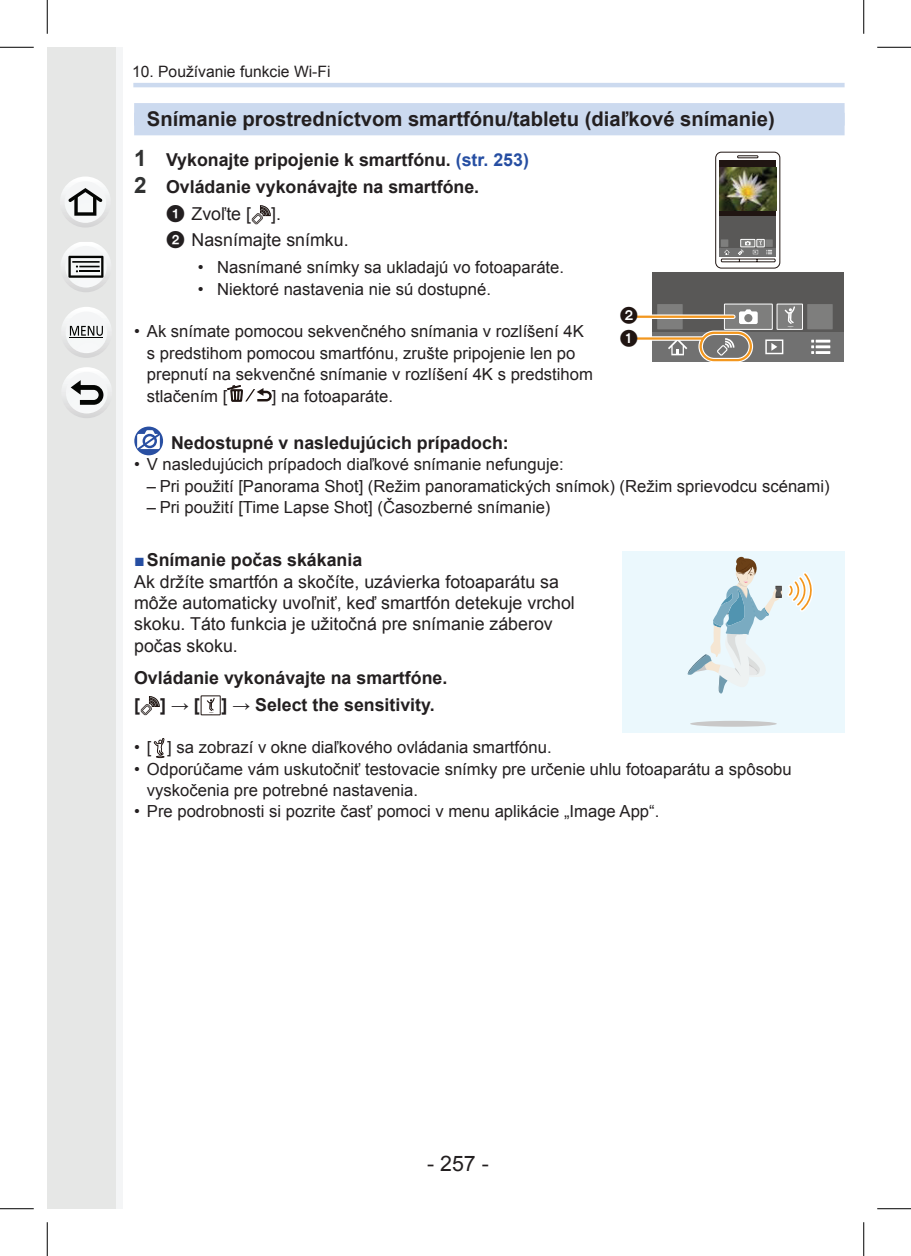
<style>
.page{position:relative;width:911px;height:1256px;background:#fff}
.page>*{position:absolute;margin:0;border:0;box-sizing:border-box;transform-origin:0 0}
.t1{font:21.38px "Arial";color:#231f20}
.Podnadpis_svetlo_mod{font:700 20.25px "Arial";color:#231f20}
.Základný_text_-_7_9{font:17.78px/21.4px "Arial";color:#231f20}
.Odsadene_5{font:700 17.78px "Arial";color:#231f20}
.Základný_text_-_7_9-2{font:700 17.78px "Arial";color:#231f20}
.Odsadene_7_Ja_2{font:17.78px "Arial";color:#231f20}
.Odsadene_2_-_7_9_bod{font:700 17.78px "Arial";color:#231f20}
.Odsadene_2{font:16.65px/21.4px "Arial";color:#231f20}
.Odsadene_2_-_7_4_bod{font:16.65px "Arial";color:#231f20}
.Odsadene_5_body_2{font:16.65px "Arial";color:#231f20}
.t2{font:15.75px "Arial";color:#231f20}
.s1{font-size:22.5px;color:#313232}
.s2{color:#264ea2}
.s3{font-family:"Sony Circled Numbers Nega"}
.s4{font-family:"Century Gothic";color:#264ea2}
.s5{font-weight:400}
</style>
<div class="page">
<div style="left:47px;top:47px;width:76px;height:1161px;background:#e6e7e6"></div>
<div style="left:116px;top:47px;width:7px;height:1161px;background:#f4f5f6"></div>
<hr style="left:133px;top:83px;width:711px;height:4px;background:#ccdaef">
<svg style="left:60px;top:176px;width:51px;height:51px"></svg>
<div style="left:65px;top:181px;width:41px;height:42px;background:#f5f6f6;border-radius:21px"></div>
<svg style="left:68px;top:188px;width:34px;height:28px"></svg>
<svg style="left:62px;top:242px;width:48px;height:50px"></svg>
<svg style="left:62px;top:307px;width:49px;height:51px"></svg>
<hr style="left:70px;top:337px;width:33px;height:1px;background:#040503">
<div style="left:61px;top:367px;width:51px;height:51px;background:linear-gradient(to bottom,#feffff,#d7d7d8);border-radius:26px"></div>
<div style="left:66px;top:372px;width:42px;height:41px;background:#f5f6f7;border-radius:21px"></div>
<svg style="left:71px;top:380px;width:32px;height:25px"></svg>
<div style="left:134px;top:103px;width:710px;height:23px;background:#ccdaef"></div>
<div style="left:134px;top:113px;width:710px;height:22px;background:#ccdaef"></div>
<svg style="left:251px;top:205px;width:20px;height:19px"></svg>
<svg style="left:228px;top:385px;width:44px;height:16px"></svg>
<svg style="left:134px;top:426px;width:29px;height:29px"></svg>
<svg style="left:137px;top:430px;width:23px;height:20px"></svg>
<svg style="left:140px;top:696px;width:20px;height:19px"></svg>
<div style="left:201px;top:695px;width:20px;height:20px;border:1px solid #201512"></div>
<svg style="left:207px;top:698px;width:8px;height:17px"></svg>
<svg style="left:154px;top:738px;width:11px;height:20px"></svg>
<svg style="left:716px;top:152px;width:64px;height:116px"></svg>
<div style="left:715px;top:152px;width:65px;height:116px;border:1px solid #201512;border-radius:6px"></div>
<div style="left:737px;top:155px;width:21px;height:3px;border:1px solid #201512"></div>
<div style="left:721px;top:259px;width:54px;height:3px;border:1px solid #201512"></div>
<div style="left:719px;top:160px;width:57px;height:91px;background:#595857"></div>
<div style="left:719px;top:248px;width:57px;height:8px;background:#717171"></div>
<div style="left:721px;top:239px;width:7px;height:8px;background:#7e7e7d"></div>
<div style="left:765px;top:239px;width:8px;height:8px;background:#6e6e6d"></div>
<div style="left:756px;top:239px;width:8px;height:8px;border:1px solid #fff"></div>
<div style="left:740px;top:239px;width:15px;height:8px;border:1px solid #fff"></div>
<div style="left:719px;top:160px;width:57px;height:56px;background:#201512"></div>
<svg style="left:724px;top:249px;width:6px;height:5px"></svg>
<svg style="left:738px;top:240px;width:34px;height:22px"></svg>
<img style="left:719px;top:167px;width:57px;height:43px">
<div style="left:653px;top:272px;width:191px;height:73px;background:#595857"></div>
<div style="left:653px;top:332px;width:191px;height:29px;background:#717171"></div>
<div style="left:657px;top:304px;width:26px;height:25px;background:#7e7e7d"></div>
<div style="left:807px;top:304px;width:26px;height:25px;background:#7e7e7d"></div>
<div style="left:777px;top:304px;width:25px;height:25px;background:#7e7e7d"></div>
<div style="left:777px;top:304px;width:26px;height:26px;border:1px solid #fff"></div>
<svg style="left:785px;top:306px;width:10px;height:23px"></svg>
<div style="left:724px;top:304px;width:48px;height:25px;background:#7e7e7d"></div>
<div style="left:724px;top:304px;width:49px;height:26px;border:1px solid #fff"></div>
<svg style="left:717px;top:338px;width:17px;height:18px"></svg>
<svg style="left:668px;top:341px;width:19px;height:14px"></svg>
<svg style="left:765px;top:339px;width:18px;height:15px"></svg>
<svg style="left:811px;top:340px;width:19px;height:14px"></svg>
<svg style="left:739px;top:309px;width:19px;height:15px"></svg>
<svg style="left:652px;top:314px;width:81px;height:5px"></svg>
<hr style="left:635px;top:315px;width:98px;height:3px;background:#f3971e">
<div style="left:635px;top:336px;width:68px;height:5px;background:#f7b969"></div>
<div style="left:698px;top:330px;width:55px;height:32px;border:5px solid #fff;border-radius:14px"></div>
<div style="left:699px;top:331px;width:53px;height:30px;border:2px solid #f3971e;border-radius:14px"></div>
<hr style="left:637px;top:337px;width:66px;height:2px;background:#f3971e">
<div style="left:622px;top:551px;width:222px;height:182px;background:#ebf8fd"></div>
<div style="left:690px;top:720px;width:87px;height:6px;background:#c9c8c8;border-radius:50%"></div>
<svg style="left:687px;top:556px;width:126px;height:137px"></svg>
<hr style="left:0;top:47px;width:34px;height:1px;background:#000">
<hr style="left:877px;top:47px;width:34px;height:1px;background:#000">
<hr style="left:0;top:1208px;width:34px;height:1px;background:#000">
<hr style="left:877px;top:1208px;width:34px;height:1px;background:#000">
<hr style="left:47px;top:0;width:1px;height:34px;background:#000">
<hr style="left:47px;top:1222px;width:1px;height:33px;background:#000">
<hr style="left:863px;top:0;width:1px;height:34px;background:#000">
<hr style="left:863px;top:1222px;width:1px;height:33px;background:#000">
<svg style="left:633px;top:315px;width:4px;height:26px"></svg>
<p class="t2" style="left:132px;top:61px;width:200px">10. Používanie funkcie Wi-Fi</p>
<p class="Podnadpis_svetlo_mod" style="left:147px;top:105px;width:629px">Snímanie prostredníctvom smartfónu/tabletu (diaľkové snímanie)</p>
<p class="Odsadene_5" style="left:134px;top:148px;width:396px"><span class="s1">1</span> Vykonajte pripojenie k smartfónu. <span class="s2">(str. 253)</span></p>
<p class="Odsadene_5" style="left:134px;top:175px;width:347px"><span class="s1">2</span> Ovládanie vykonávajte na smartfóne.</p>
<p class="Odsadene_7_Ja_2" style="left:166px;top:202px;width:117px"><span class="s3">1</span> Zvoľte [ ].</p>
<p class="Odsadene_7_Ja_2" style="left:166px;top:228px;width:184px"><span class="s3">2</span> Nasnímajte snímku.</p>
<p class="Odsadene_5_body_2" style="left:198px;top:256px;width:368px">• Nasnímané snímky sa ukladajú vo fotoaparáte.</p>
<p class="Odsadene_5_body_2" style="left:198px;top:278px;width:295px">• Niektoré nastavenia nie sú dostupné.</p>
<p class="Odsadene_2" style="left:147px;top:321px;width:448px;text-indent:-13px">• Ak snímate pomocou sekvenčného snímania v rozlíšení 4K s predstihom pomocou smartfónu, zrušte pripojenie len po prepnutí na sekvenčné snímanie v rozlíšení 4K s predstihom stlačením [</p>
<p class="Odsadene_2" style="left:272px;top:385px;width:123px">] na fotoaparáte.</p>
<p class="Odsadene_5" style="left:171px;top:431px;width:339px">Nedostupné v nasledujúcich prípadoch:</p>
<p class="Odsadene_2" style="left:134px;top:454px;width:431px">• V nasledujúcich prípadoch diaľkové snímanie nefunguje:</p>
<p class="Odsadene_2_-_7_4_bod" style="left:147px;top:475px;width:684px">– Pri použití [Panorama Shot] (Režim panoramatických snímok) (Režim sprievodcu scénami)</p>
<p class="Odsadene_2_-_7_4_bod" style="left:147px;top:496px;width:405px">– Pri použití [Time Lapse Shot] (Časozberné snímanie)</p>
<p class="Odsadene_2_-_7_9_bod" style="left:134px;top:548px;width:230px"><span class="s4">■</span>Snímanie počas skákania</p>
<p class="Základný_text_-_7_9" style="left:134px;top:571px;width:442px">Ak držíte smartfón a skočíte, uzávierka fotoaparátu sa môže automaticky uvoľniť, keď smartfón detekuje vrchol skoku. Táto funkcia je užitočná pre snímanie záberov počas skoku.</p>
<p class="Základný_text_-_7_9-2" style="left:134px;top:665px;width:315px">Ovládanie vykonávajte na smartfóne.</p>
<p class="Základný_text_-_7_9-2" style="left:134px;top:692px;width:302px">[ ] <span class="s5">→</span> [ ] <span class="s5">→</span> Select the sensitivity.</p>
<p class="Odsadene_2" style="left:134px;top:737px;width:419px">• [ ] sa zobrazí v okne diaľkového ovládania smartfónu.</p>
<p class="Odsadene_2" style="left:147px;top:758px;width:646px;text-indent:-13px">• Odporúčame vám uskutočniť testovacie snímky pre určenie uhlu fotoaparátu a spôsobu vyskočenia pre potrebné nastavenia.</p>
<p class="Odsadene_2" style="left:134px;top:801px;width:527px">• Pre podrobnosti si pozrite časť pomoci v menu aplikácie „Image App“.</p>
<p class="t1" style="left:427px;top:1149px;width:63px">- 257 -</p>
</div>
